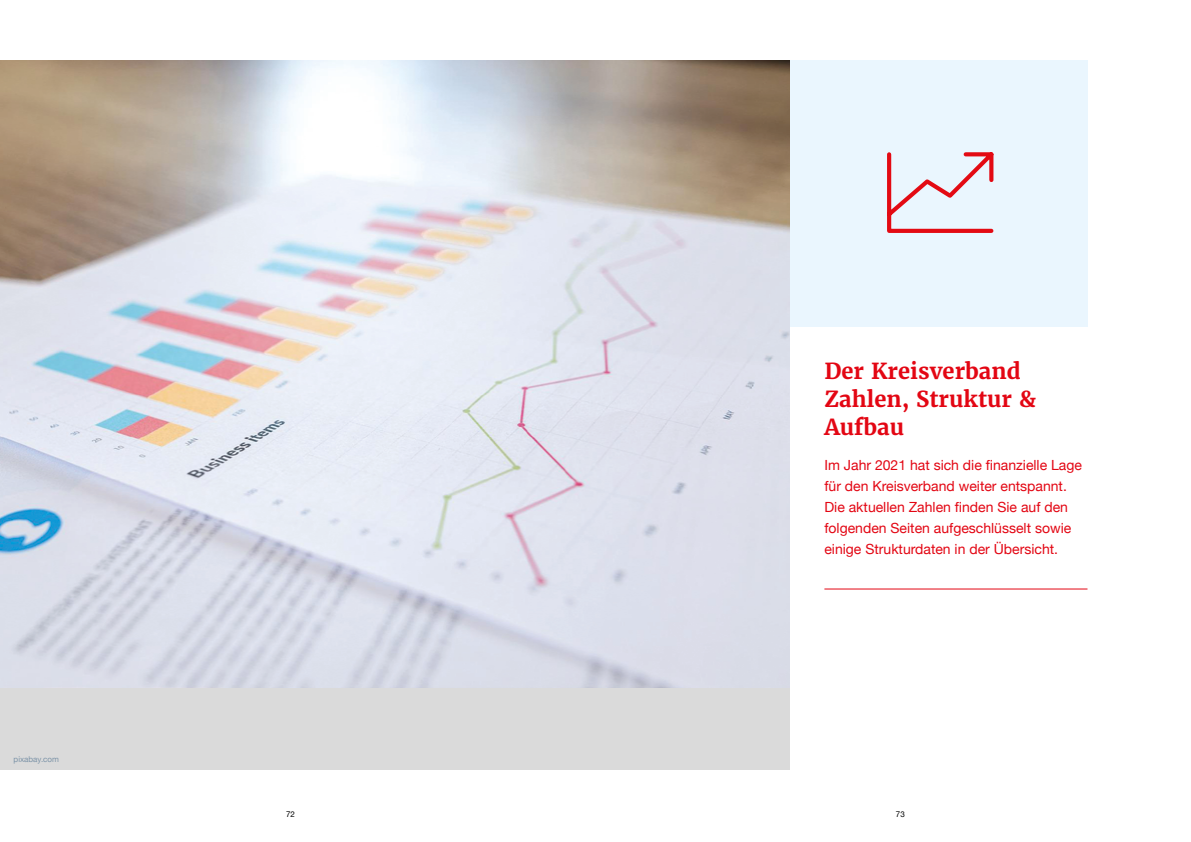
<style>
.page{position:relative;width:1191px;height:842px;background:#fff}
.page>*{position:absolute;margin:0;border:0;box-sizing:border-box;transform-origin:0 0}
.t1{font:700 22px/28px "Merriweather";color:#e30613}
.t2{font:14px/21px "Helvetica Neue";color:#e30613}
.t3{font:8px "Helvetica Neue";color:#7d94a8}
.t4{font:8px "Helvetica Neue";color:#000}
</style>
<div class="page">
<hr style="left:824px;top:589px;width:263px;height:1px;background:#e30613">
<div style="left:707px;top:60px;width:380px;height:266px;background:#eaf6fe"></div>
<div style="left:0;top:60px;width:790px;height:710px;background:#dadada"></div>
<img style="left:0;top:60px;width:790px;height:627px">
<svg style="left:887px;top:152px;width:107px;height:81px"></svg>
<p class="t3" style="left:14px;top:754px;width:47px">pixabay.com</p>
<h1 class="t1" style="left:824px;top:357px;width:213px">Der Kreisverband<br>Zahlen, Struktur &amp;<br>Aufbau</h1>
<p class="t2" style="left:824px;top:455px;width:259px">Im Jahr 2021 hat sich die finanzielle Lage für den Kreisverband weiter entspannt.<br>Die aktuellen Zahlen finden Sie auf den folgenden Seiten aufgeschlüsselt sowie einige Strukturdaten in der Übersicht.</p>
<p class="t4" style="left:286px;top:808px;width:10px">72</p>
<p class="t4" style="left:896px;top:808px;width:10px">73</p>
</div>
